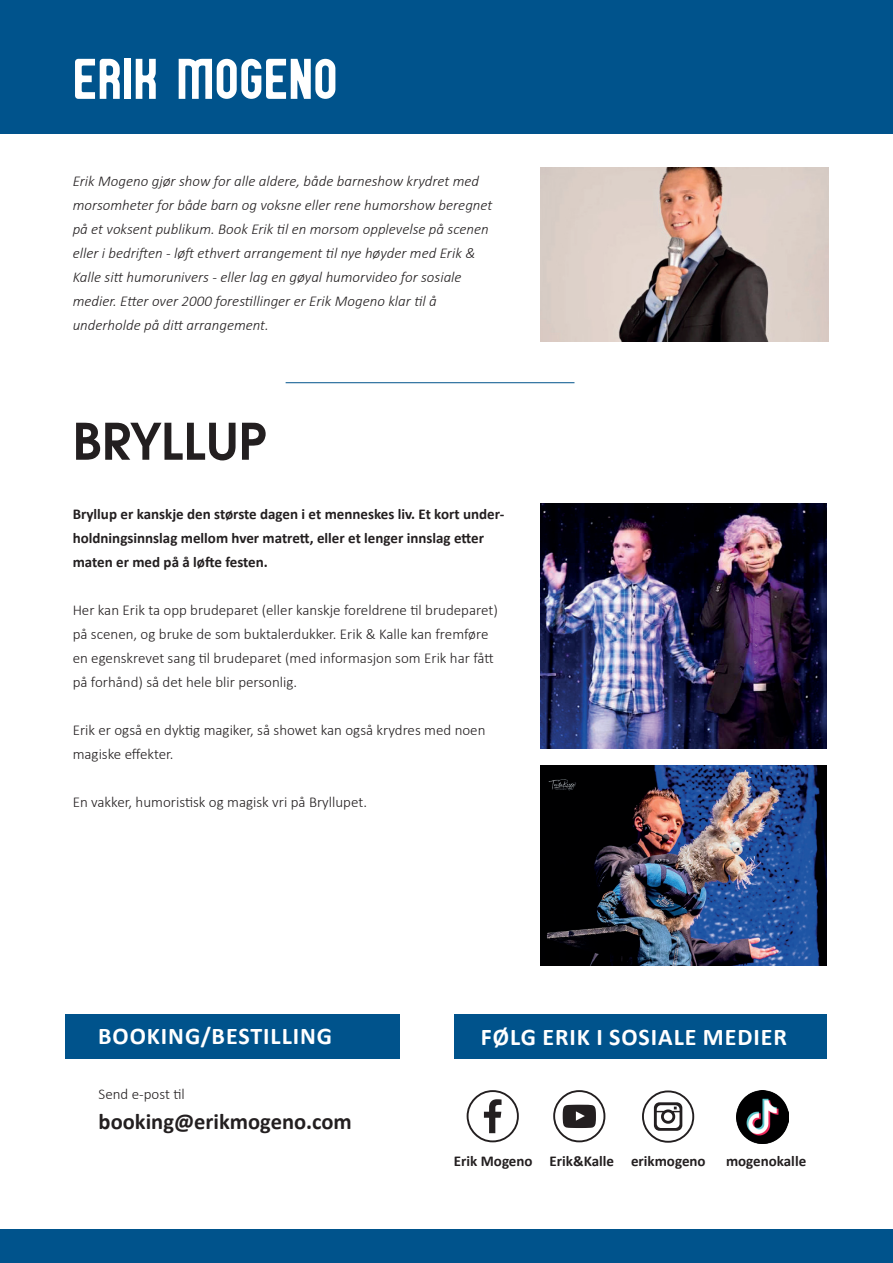
<style>
.page{position:relative;width:893px;height:1263px;background:#fff}
.page>*{position:absolute;margin:0;border:0;box-sizing:border-box;transform-origin:0 0}
.t1{font:66.75px "Zillah Modern";color:#fff}
.t2{font:55.5px "Avant Garde ITCTT Demi";color:#231f20}
.t3{font:700 24px "Calibri";letter-spacing:.04em;color:#fff}
.t4{font:700 22.5px "Calibri";color:#231f20}
.t5{font:italic 300 15px/24px "Calibri";color:#231f20}
.t6{font:300 15px/24px "Calibri";color:#231f20}
.t7{font:700 15px/24px "Calibri";color:#231f20}
</style>
<div class="page">
<img style="left:540px;top:504px;width:287px;height:244px">
<div style="left:65px;top:1014px;width:335px;height:45px;background:#00538c"></div>
<div style="left:454px;top:1014px;width:373px;height:44px;background:#00538c"></div>
<img style="left:540px;top:167px;width:289px;height:174px">
<hr style="left:286px;top:382px;width:288px;height:1px;background:#00538c">
<svg style="left:467px;top:1090px;width:52px;height:52px"></svg>
<svg style="left:553px;top:1090px;width:52px;height:52px"></svg>
<svg style="left:642px;top:1090px;width:52px;height:53px"></svg>
<img style="left:736px;top:1091px;width:53px;height:52px">
<div style="left:0;top:1230px;width:893px;height:33px;background:#00538c"></div>
<div style="left:0;top:0;width:893px;height:134px;background:#00538c"></div>
<img style="left:540px;top:766px;width:287px;height:200px">
<h1 class="t1" style="left:73px;top:45px;width:267px">ERIK MOGENO</h1>
<p class="t5" style="left:73px;top:169px;width:421px">Erik Mogeno gjør show for alle aldere, både barneshow krydret med morsomheter for både barn og voksne eller rene humorshow beregnet på et voksent publikum. Book Erik til en morsom opplevelse på scenen eller i bedriften - løft ethvert arrangement til nye høyder med Erik &amp; Kalle sitt humorunivers - eller lag en gøyal humorvideo for sosiale medier. Etter over 2000 forestillinger er Erik Mogeno klar til å underholde på ditt arrangement.</p>
<h2 class="t2" style="left:73px;top:409px;width:195px">BRYLLUP</h2>
<p class="t7" style="left:73px;top:501px;width:433px">Bryllup er kanskje den største dagen i et menneskes liv. Et kort under&shy;holdningsinnslag mellom hver matrett, eller et lenger innslag etter maten er med på å løfte festen.</p>
<p class="t6" style="left:73px;top:597px;width:427px">Her kan Erik ta opp brudeparet (eller kanskje foreldrene til brudeparet) på scenen, og bruke de som buktalerdukker. Erik &amp; Kalle kan fremføre en egenskrevet sang til brudeparet (med informasjon som Erik har fått på forhånd) så det hele blir personlig.</p>
<p class="t6" style="left:73px;top:717px;width:414px">Erik er også en dyktig magiker, så showet kan også krydres med noen magiske effekter.</p>
<p class="t6" style="left:73px;top:789px;width:296px">En vakker, humoristisk og magisk vri på Bryllupet.</p>
<h3 class="t3" style="left:98px;top:1019px;width:235px">BOOKING/BESTILLING</h3>
<p class="t6" style="left:99px;top:1082px;width:88px">Send e-post til</p>
<h3 class="t4" style="left:99px;top:1106px;width:255px">booking@erikmogeno.com</h3>
<h3 class="t3" style="left:481px;top:1020px;width:308px">FØLG ERIK I SOSIALE MEDIER</h3>
<p class="t7" style="left:454px;top:1149px;width:253px">Erik Mogeno Erik&amp;Kalle erikmogeno</p>
<p class="t7" style="left:726px;top:1149px;width:82px">mogenokalle</p>
</div>
